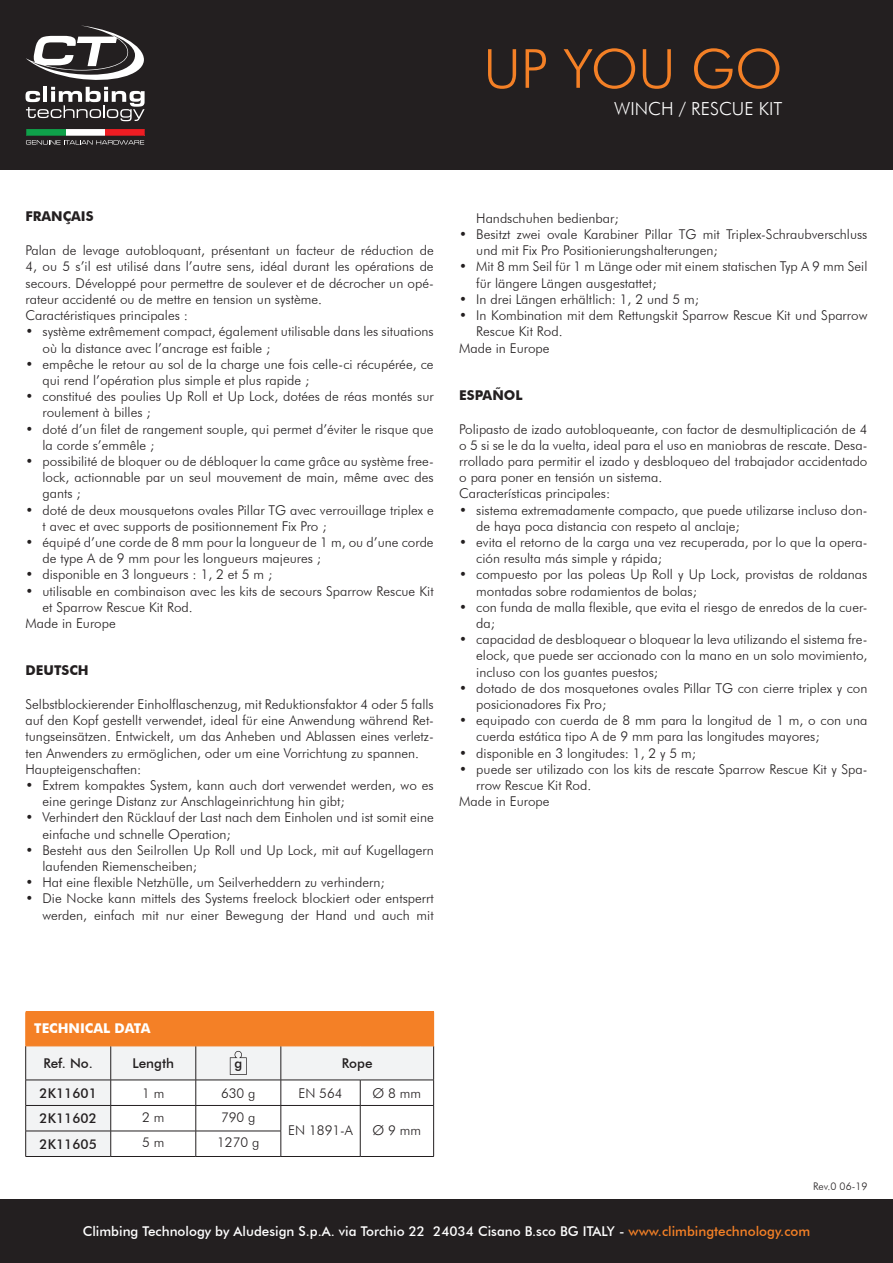
<style>
.page{position:relative;width:893px;height:1263px;background:#fff}
.page>*{position:absolute;margin:0;border:0;box-sizing:border-box;transform-origin:0 0}
.t1{font:300 54px "Futura BT";color:#f48026}
.t2{font:300 18px "Futura BT";color:#fff}
.t3{font:300 13.5px/16.2px "Futura BT";color:#231f20}
.t4{font:500 13.5px "Futura BT";color:#fff}
.t5{font:500 13.5px "Futura BT";color:#231f20}
.t6{font:700 13.5px "Futura BT";color:#231f20}
.t7{font:700 13.5px "Futura BT";color:#fff}
.t8{font:300 10.5px "Futura BT";color:#231f20}
.s1{color:#f48026}
</style>
<div class="page">
<div style="left:0;top:0;width:893px;height:170px;background:#231f20"></div>
<div style="left:0;top:1199px;width:893px;height:64px;background:#231f20"></div>
<svg style="left:26px;top:26px;width:119px;height:95px"></svg>
<svg style="left:26px;top:129px;width:118px;height:16px"></svg>
<div style="left:26px;top:1012px;width:408px;height:34px;background:#f48026"></div>
<hr style="left:26px;top:1156px;width:85px;height:1px;background:#231f20">
<hr style="left:281px;top:1156px;width:79px;height:1px;background:#231f20">
<hr style="left:360px;top:1156px;width:74px;height:1px;background:#231f20">
<hr style="left:111px;top:1156px;width:85px;height:1px;background:#231f20">
<hr style="left:196px;top:1156px;width:85px;height:1px;background:#231f20">
<hr style="left:26px;top:1011px;width:85px;height:1px;background:#f48026">
<hr style="left:111px;top:1011px;width:85px;height:1px;background:#f48026">
<hr style="left:196px;top:1011px;width:85px;height:1px;background:#f48026">
<hr style="left:281px;top:1011px;width:79px;height:1px;background:#f48026">
<hr style="left:360px;top:1011px;width:74px;height:1px;background:#f48026">
<hr style="left:25px;top:1012px;width:1px;height:34px;background:#f48026">
<svg style="left:25px;top:1046px;width:409px;height:110px"></svg>
<h1 class="t1" style="left:483px;top:36px;width:301px">UP YOU GO</h1>
<h2 class="t2" style="left:614px;top:98px;width:170px">WINCH / RESCUE KIT</h2>
<p class="t6" style="left:26px;top:208px;width:70px">FRANÇAIS</p>
<p class="t3" style="left:26px;top:242px;width:410px">Palan de levage autobloquant, présentant un facteur de réduction de 4, ou 5 s’il est utilisé dans l’autre sens, idéal durant les opérations de secours. Développé pour permettre de soulever et de décrocher un opé&shy;rateur accidenté ou de mettre en tension un système.<br>Caractéristiques principales :</p>
<p class="t3" style="left:43px;top:323px;width:393px;text-indent:-17px">• système extrêmement compact, également utilisable dans les situations où la distance avec l’ancrage est faible ;</p>
<p class="t3" style="left:43px;top:356px;width:393px;text-indent:-17px">• empêche le retour au sol de la charge une fois celle-ci récupérée, ce qui rend l’opération plus simple et plus rapide ;</p>
<p class="t3" style="left:43px;top:388px;width:393px;text-indent:-17px">• constitué des poulies Up Roll et Up Lock, dotées de réas montés sur roulement à billes ;</p>
<p class="t3" style="left:43px;top:420px;width:393px;text-indent:-17px">• doté d’un filet de rangement souple, qui permet d’éviter le risque que la corde s’emmêle ;</p>
<p class="t3" style="left:43px;top:453px;width:393px;text-align:justify;text-indent:-17px">• possibilité de bloquer ou de débloquer la came grâce au système free&shy;lock, actionnable par un seul mouvement de main, même avec des gants ;</p>
<p class="t3" style="left:43px;top:501px;width:393px;text-indent:-17px">• doté de deux mousquetons ovales Pillar TG avec verrouillage triplex e t avec et avec supports de positionnement Fix Pro ;</p>
<p class="t3" style="left:43px;top:534px;width:393px;text-indent:-17px">• équipé d’une corde de 8 mm pour la longueur de 1 m, ou d’une corde de type A de 9 mm pour les longueurs majeures ;</p>
<p class="t3" style="left:26px;top:566px;width:248px">• disponible en 3 longueurs : 1, 2 et 5 m ;</p>
<p class="t3" style="left:26px;top:582px;width:410px">• utilisable en combinaison avec les kits de secours Sparrow Rescue Kit</p>
<p class="t3" style="left:43px;top:599px;width:152px">et Sparrow Rescue Kit Rod.</p>
<p class="t3" style="left:26px;top:615px;width:92px">Made in Europe</p>
<p class="t6" style="left:26px;top:662px;width:65px">DEUTSCH</p>
<p class="t3" style="left:26px;top:696px;width:410px">Selbstblockierender Einholflaschenzug, mit Reduktionsfaktor 4 oder 5 falls auf den Kopf gestellt verwendet, ideal für eine Anwendung während Ret&shy;tungseinsätzen. Entwickelt, um das Anheben und Ablassen eines verletz&shy;ten Anwenders zu ermöglichen, oder um eine Vorrichtung zu spannen.<br>Haupteigenschaften:</p>
<p class="t3" style="left:43px;top:777px;width:393px;text-indent:-17px">• Extrem kompaktes System, kann auch dort verwendet werden, wo es eine geringe Distanz zur Anschlageinrichtung hin gibt;</p>
<p class="t3" style="left:43px;top:809px;width:393px;text-indent:-17px">• Verhindert den Rücklauf der Last nach dem Einholen und ist somit eine einfache und schnelle Operation;</p>
<p class="t3" style="left:43px;top:842px;width:393px;text-indent:-17px">• Besteht aus den Seilrollen Up Roll und Up Lock, mit auf Kugellagern laufenden Riemenscheiben;</p>
<p class="t3" style="left:26px;top:874px;width:361px">• Hat eine flexible Netzhülle, um Seilverheddern zu verhindern;</p>
<p class="t3" style="left:26px;top:890px;width:410px;text-align:right">• Die Nocke kann mittels des Systems freelock blockiert oder entsperrt werden, einfach mit nur einer Bewegung der Hand und auch mit</p>
<p class="t3" style="left:476px;top:210px;width:144px">Handschuhen bedienbar;</p>
<p class="t3" style="left:476px;top:226px;width:393px;text-indent:-17px">• Besitzt zwei ovale Karabiner Pillar TG mit Triplex-Schraubverschluss und mit Fix Pro Positionierungshalterungen;</p>
<p class="t3" style="left:476px;top:258px;width:393px;text-indent:-17px">• Mit 8 mm Seil für 1 m Länge oder mit einem statischen Typ A 9 mm Seil für längere Längen ausgestattet;</p>
<p class="t3" style="left:459px;top:291px;width:241px">• In drei Längen erhältlich: 1, 2 und 5 m;</p>
<p class="t3" style="left:459px;top:307px;width:410px">• In Kombination mit dem Rettungskit Sparrow Rescue Kit und Sparrow</p>
<p class="t3" style="left:476px;top:323px;width:88px">Rescue Kit Rod.</p>
<p class="t3" style="left:459px;top:339px;width:92px">Made in Europe</p>
<p class="t6" style="left:459px;top:387px;width:65px">ESPAÑOL</p>
<p class="t3" style="left:459px;top:420px;width:410px">Polipasto de izado autobloqueante, con factor de desmultiplicación de 4 o 5 si se le da la vuelta, ideal para el uso en maniobras de rescate. Desa&shy;rrollado para permitir el izado y desbloqueo del trabajador accidentado o para poner en tensión un sistema.<br>Características principales:</p>
<p class="t3" style="left:476px;top:501px;width:393px;text-indent:-17px">• sistema extremadamente compacto, que puede utilizarse incluso don&shy;de haya poca distancia con respeto al anclaje;</p>
<p class="t3" style="left:476px;top:534px;width:393px;text-indent:-17px">• evita el retorno de la carga una vez recuperada, por lo que la opera&shy;ción resulta más simple y rápida;</p>
<p class="t3" style="left:476px;top:566px;width:393px;text-indent:-17px">• compuesto por las poleas Up Roll y Up Lock, provistas de roldanas montadas sobre rodamientos de bolas;</p>
<p class="t3" style="left:476px;top:599px;width:393px;text-indent:-17px">• con funda de malla flexible, que evita el riesgo de enredos de la cuer&shy;da;</p>
<p class="t3" style="left:476px;top:631px;width:393px;text-align:justify;text-indent:-17px">• capacidad de desbloquear o bloquear la leva utilizando el sistema fre&shy;elock, que puede ser accionado con la mano en un solo movimiento, incluso con los guantes puestos;</p>
<p class="t3" style="left:476px;top:680px;width:393px;text-indent:-17px">• dotado de dos mosquetones ovales Pillar TG con cierre triplex y con posicionadores Fix Pro;</p>
<p class="t3" style="left:476px;top:712px;width:393px;text-indent:-17px">• equipado con cuerda de 8 mm para la longitud de 1 m, o con una cuerda estática tipo A de 9 mm para las longitudes mayores;</p>
<p class="t3" style="left:459px;top:744px;width:238px">• disponible en 3 longitudes: 1, 2 y 5 m;</p>
<p class="t3" style="left:459px;top:761px;width:410px">• puede ser utilizado con los kits de rescate Sparrow Rescue Kit y Spa-</p>
<p class="t3" style="left:476px;top:777px;width:117px">rrow Rescue Kit Rod.</p>
<p class="t3" style="left:459px;top:793px;width:92px">Made in Europe</p>
<p class="t7" style="left:34px;top:1020px;width:118px">TECHNICAL DATA</p>
<p class="t5" style="left:43px;top:1055px;width:51px">Ref. No.</p>
<p class="t5" style="left:132px;top:1055px;width:43px">Length</p>
<p class="t5" style="left:234px;top:1055px;width:9px">g</p>
<p class="t5" style="left:342px;top:1055px;width:32px">Rope</p>
<p class="t5" style="left:40px;top:1085px;width:59px">2K11601</p>
<p class="t3" style="left:142px;top:1085px;width:24px">1 m</p>
<p class="t3" style="left:221px;top:1085px;width:36px">630 g</p>
<p class="t3" style="left:298px;top:1085px;width:46px">EN 564</p>
<p class="t3" style="left:373px;top:1085px;width:50px">Ø 8 mm</p>
<p class="t5" style="left:40px;top:1110px;width:59px">2K11602</p>
<p class="t3" style="left:142px;top:1109px;width:24px">2 m</p>
<p class="t3" style="left:221px;top:1109px;width:36px">790 g</p>
<p class="t3" style="left:288px;top:1121px;width:66px">EN 1891-A</p>
<p class="t3" style="left:373px;top:1121px;width:50px">Ø 9 mm</p>
<p class="t5" style="left:40px;top:1136px;width:59px">2K11605</p>
<p class="t3" style="left:142px;top:1134px;width:24px">5 m</p>
<p class="t3" style="left:217px;top:1134px;width:44px">1270 g</p>
<p class="t8" style="left:813px;top:1180px;width:56px">Rev.0 06-19</p>
<p class="t4" style="left:83px;top:1223px;width:729px">Climbing Technology by Aludesign S.p.A. via Torchio 22 24034 Cisano B.sco BG ITALY - <span class="s1">www.climbingtechnology.com</span></p>
</div>
